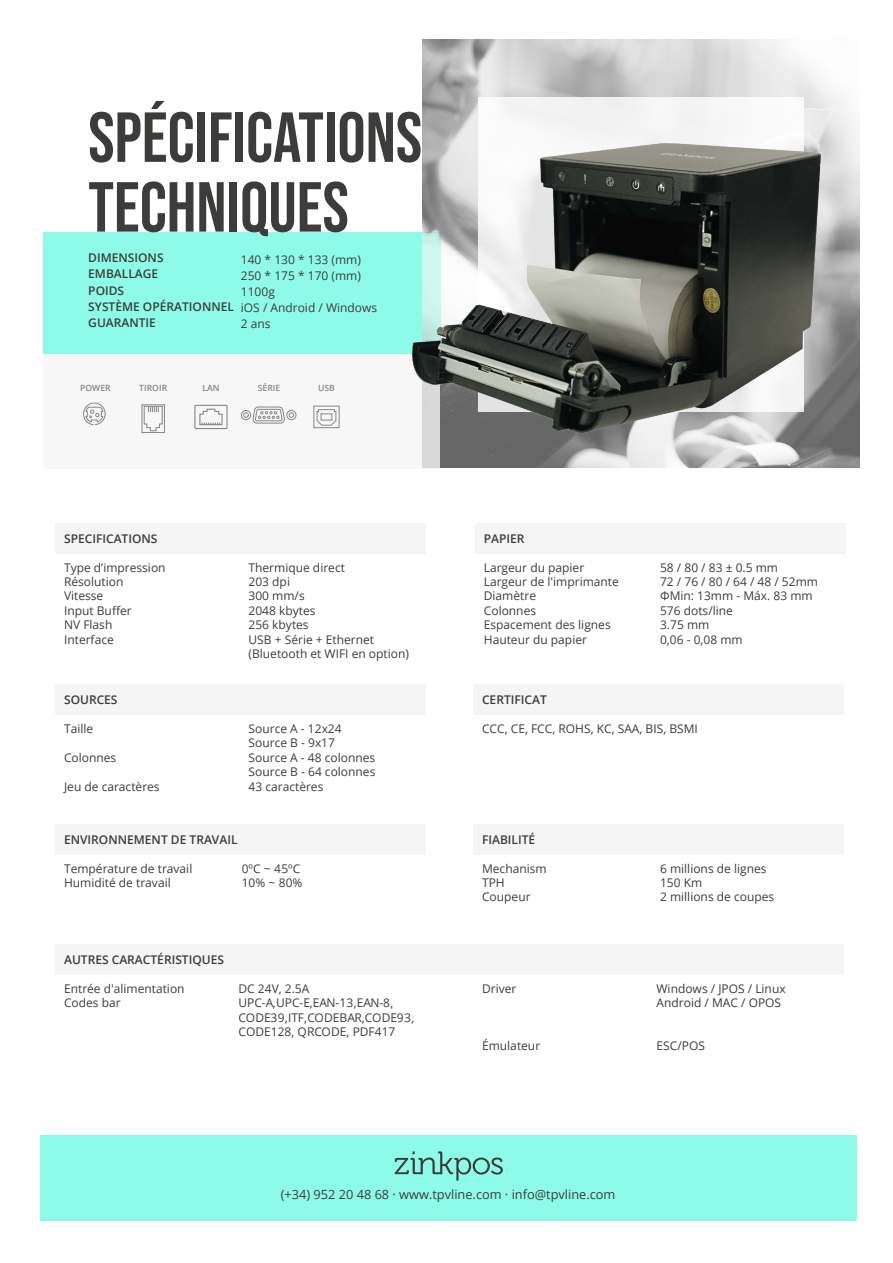
<style>
.page{position:relative;width:893px;height:1263px;background:#fff}
.page>*{position:absolute;margin:0;border:0;box-sizing:border-box;transform-origin:0 0}
.t1{font:70.65px/69.8px "Bebas Neue";color:#3c3c3b}
.t2{font:12.75px "Open Sans";color:#3c3c3b}
.t3{font:12px/14.4px "Open Sans";color:#3c3c3b}
.t4{font:600 12px/16.2px "Open Sans";color:#3c3c3b}
.t5{font:600 8.55px "Open Sans";color:#868686}
</style>
<div class="page">
<div style="left:43px;top:233px;width:398px;height:121px;background:#8efbe8"></div>
<img style="left:422px;top:40px;width:437px;height:427px">
<div style="left:44px;top:354px;width:396px;height:114px;background:#f5f5f5"></div>
<div style="left:478px;top:98px;width:325px;height:314px;background:#f5f5f5"></div>
<div style="left:41px;top:1135px;width:816px;height:86px;background:#8efbe8"></div>
<svg style="left:395px;top:1151px;width:108px;height:30px"></svg>
<svg style="left:241px;top:406px;width:56px;height:18px"></svg>
<svg style="left:194px;top:405px;width:34px;height:24px"></svg>
<div style="left:142px;top:404px;width:23px;height:29px;border:1px solid #868686"></div>
<svg style="left:143px;top:405px;width:20px;height:26px"></svg>
<svg style="left:316px;top:409px;width:21px;height:17px"></svg>
<div style="left:321px;top:413px;width:11px;height:7px;border:1px solid #868686"></div>
<div style="left:313px;top:406px;width:26px;height:22px;border:1px solid #868686"></div>
<svg style="left:85px;top:406px;width:19px;height:17px"></svg>
<div style="left:83px;top:403px;width:23px;height:22px;border:1px solid #868686;border-radius:50%"></div>
<div style="left:55px;top:523px;width:370px;height:30px;background:#f5f5f5"></div>
<div style="left:475px;top:523px;width:370px;height:30px;background:#f5f5f5"></div>
<div style="left:55px;top:684px;width:370px;height:31px;background:#f5f5f5"></div>
<div style="left:473px;top:684px;width:370px;height:31px;background:#f5f5f5"></div>
<div style="left:55px;top:824px;width:370px;height:30px;background:#f5f5f5"></div>
<div style="left:473px;top:824px;width:370px;height:30px;background:#f5f5f5"></div>
<div style="left:55px;top:944px;width:788px;height:31px;background:#f5f5f5"></div>
<img style="left:412px;top:143px;width:409px;height:289px">
<h1 class="t1" style="left:88px;top:102px;width:335px">SPÉCIFICATIONS<br>TECHNIQUES</h1>
<p class="t4" style="left:88px;top:250px;width:147px">DIMENSIONS<br>EMBALLAGE<br>POIDS<br>SYSTÈME OPÉRATIONNEL<br>GUARANTIE</p>
<p class="t3" style="left:241px;top:251px;width:138px;line-height:16.2px">140 * 130 * 133 (mm)<br>250 * 175 * 170 (mm)<br>1100g<br>iOS / Android / Windows<br>2 ans</p>
<p class="t5" style="left:80px;top:382px;width:32px">POWER</p>
<p class="t5" style="left:139px;top:382px;width:29px">TIROIR</p>
<p class="t5" style="left:202px;top:382px;width:19px">LAN</p>
<p class="t5" style="left:258px;top:382px;width:24px">SÉRIE</p>
<p class="t5" style="left:318px;top:382px;width:18px">USB</p>
<p class="t4" style="left:64px;top:530px;width:95px">SPECIFICATIONS</p>
<p class="t3" style="left:64px;top:560px;width:103px">Type d’impression<br>Résolution<br>Vitesse<br>Input Buffer<br>NV Flash<br>Interface</p>
<p class="t3" style="left:249px;top:560px;width:162px">Thermique direct<br>203 dpi<br>300 mm/s<br>2048 kbytes<br>256 kbytes<br>USB + Série + Ethernet (Bluetooth et WIFI en option)</p>
<p class="t4" style="left:64px;top:691px;width:55px">SOURCES</p>
<p class="t3" style="left:64px;top:721px;width:31px">Taille</p>
<p class="t3" style="left:64px;top:750px;width:54px">Colonnes</p>
<p class="t3" style="left:64px;top:779px;width:97px">Jeu de caractères</p>
<p class="t3" style="left:249px;top:721px;width:128px">Source A - 12x24<br>Source B - 9x17<br>Source A - 48 colonnes<br>Source B - 64 colonnes<br>43 caractères</p>
<p class="t4" style="left:64px;top:831px;width:175px">ENVIRONNEMENT DE TRAVAIL</p>
<p class="t3" style="left:64px;top:861px;width:130px">Température de travail<br>Humidité de travail</p>
<p class="t3" style="left:242px;top:861px;width:62px">0ºC ~ 45ºC<br>10% ~ 80%</p>
<p class="t4" style="left:484px;top:530px;width:42px">PAPIER</p>
<p class="t3" style="left:484px;top:560px;width:137px">Largeur du papier<br>Largeur de l'imprimante<br>Diamètre<br>Colonnes<br>Espacement des lignes<br>Hauteur du papier</p>
<p class="t3" style="left:660px;top:560px;width:159px">58 / 80 / 83 ± 0.5 mm<br>72 / 76 / 80 / 64 / 48 / 52mm<br>ΦMin: 13mm - Máx. 83 mm<br>576 dots/line<br>3.75 mm<br>0,06 - 0,08 mm</p>
<p class="t4" style="left:482px;top:691px;width:66px">CERTIFICAT</p>
<p class="t3" style="left:482px;top:721px;width:217px">CCC, CE, FCC, ROHS, KC, SAA, BIS, BSMI</p>
<p class="t4" style="left:482px;top:831px;width:55px">FIABILITÉ</p>
<p class="t3" style="left:482px;top:861px;width:66px">Mechanism<br>TPH<br>Coupeur</p>
<p class="t3" style="left:660px;top:861px;width:116px">6 millions de lignes<br>150 Km<br>2 millions de coupes</p>
<p class="t4" style="left:64px;top:951px;width:161px">AUTRES CARACTÉRISTIQUES</p>
<p class="t3" style="left:64px;top:981px;width:122px">Entrée d'alimentation<br>Codes bar</p>
<p class="t3" style="left:238px;top:981px;width:177px">DC 24V, 2.5A<br>UPC-A,UPC-E,EAN-13,EAN-8,<br>CODE39,ITF,CODEBAR,CODE93,<br>CODE128, QRCODE, PDF417</p>
<p class="t3" style="left:482px;top:981px;width:36px">Driver</p>
<p class="t3" style="left:482px;top:1038px;width:60px">Émulateur</p>
<p class="t3" style="left:656px;top:981px;width:131px">Windows / JPOS / Linux<br>Android / MAC / OPOS</p>
<p class="t3" style="left:656px;top:1038px;width:50px">ESC/POS</p>
<p class="t2" style="left:281px;top:1186px;width:336px">(+34) 952 20 48 68 · www.tpvline.com · info@tpvline.com</p>
</div>
